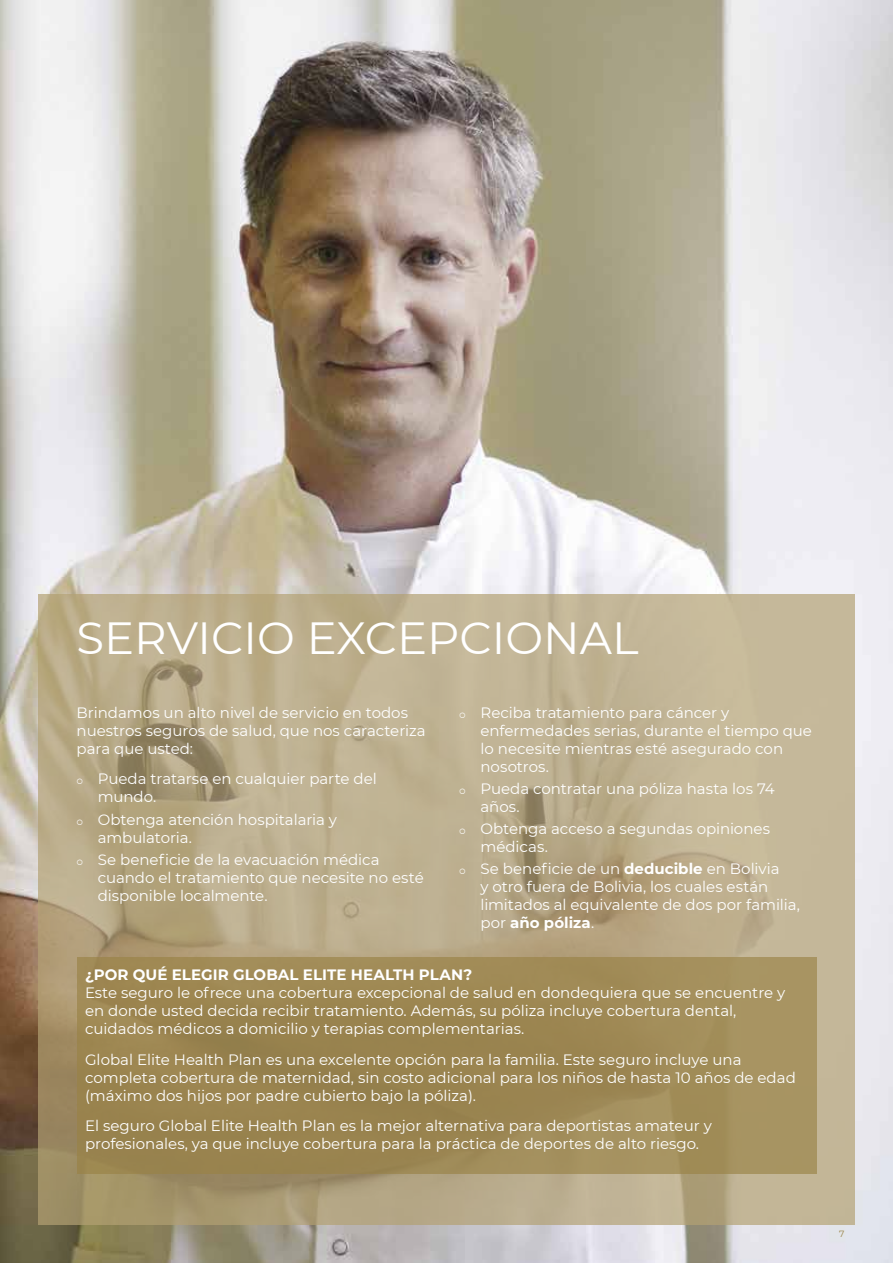
<style>
.page{position:relative;width:893px;height:1263px;background:#fff}
.page>*{position:absolute;margin:0;border:0;box-sizing:border-box;transform-origin:0 0}
.t1{font:45px "Montserrat";color:#fff}
.t2{font:15px/18px "Montserrat";color:#fff}
.t3{font:700 15px "Montserrat";letter-spacing:.005em;color:#fff}
.t4{font:9px "Montserrat";color:#998245}
.s1{font-weight:700}
</style>
<div class="page">
<img style="left:0;top:0;width:893px;height:1263px">
<svg style="left:38px;top:594px;width:817px;height:631px;background:#baac8b"></svg>
<div style="left:77px;top:957px;width:739px;height:216px;background:linear-gradient(to right,#97804b,#a4905e)"></div>
<h1 class="t1" style="left:77px;top:607px;width:564px">SERVICIO EXCEPCIONAL</h1>
<p class="t2" style="left:77px;top:703px;width:351px">Brindamos un alto nivel de servicio en todos nuestros seguros de salud, que nos caracteriza para que usted:</p>
<p class="t2" style="left:98px;top:769px;width:280px;text-indent:-21px">○ Pueda tratarse en cualquier parte del mundo.</p>
<p class="t2" style="left:98px;top:810px;width:241px;text-indent:-21px">○ Obtenga atención hospitalaria y ambulatoria.</p>
<p class="t2" style="left:98px;top:850px;width:327px;text-indent:-21px">○ Se beneficie de la evacuación médica cuando el tratamiento que necesite no esté disponible localmente.</p>
<p class="t2" style="left:480px;top:703px;width:333px;text-indent:-21px">○ Reciba tratamiento para cáncer y enfermedades serias, durante el tiempo que lo necesite mientras esté asegurado con nosotros.</p>
<p class="t2" style="left:480px;top:779px;width:296px;text-indent:-21px">○ Pueda contratar una póliza hasta los 74 años.</p>
<p class="t2" style="left:480px;top:819px;width:291px;text-indent:-21px">○ Obtenga acceso a segundas opiniones médicas.</p>
<p class="t2" style="left:480px;top:859px;width:321px;text-indent:-21px">○ Se beneficie de un <span class="s1">deducible</span> en Bolivia<br>y otro fuera de Bolivia, los cuales están limitados al equivalente de dos por familia, por <span class="s1">año póliza</span>.</p>
<p class="t3" style="left:85px;top:964px;width:389px">¿POR QUÉ ELEGIR GLOBAL ELITE HEALTH PLAN?</p>
<p class="t2" style="left:85px;top:983px;width:702px">Este seguro le ofrece una cobertura excepcional de salud en dondequiera que se encuentre y en donde usted decida recibir tratamiento. Además, su póliza incluye cobertura dental, cuidados médicos a domicilio y terapias complementarias.</p>
<p class="t2" style="left:85px;top:1050px;width:712px">Global Elite Health Plan es una excelente opción para la familia. Este seguro incluye una completa cobertura de maternidad, sin costo adicional para los niños de hasta 10 años de edad (máximo dos hijos por padre cubierto bajo la póliza).</p>
<p class="t2" style="left:85px;top:1116px;width:628px">El seguro Global Elite Health Plan es la mejor alternativa para deportistas amateur y profesionales, ya que incluye cobertura para la práctica de deportes de alto riesgo.</p>
<p class="t4" style="left:839px;top:1227px;width:7px">7</p>
</div>
